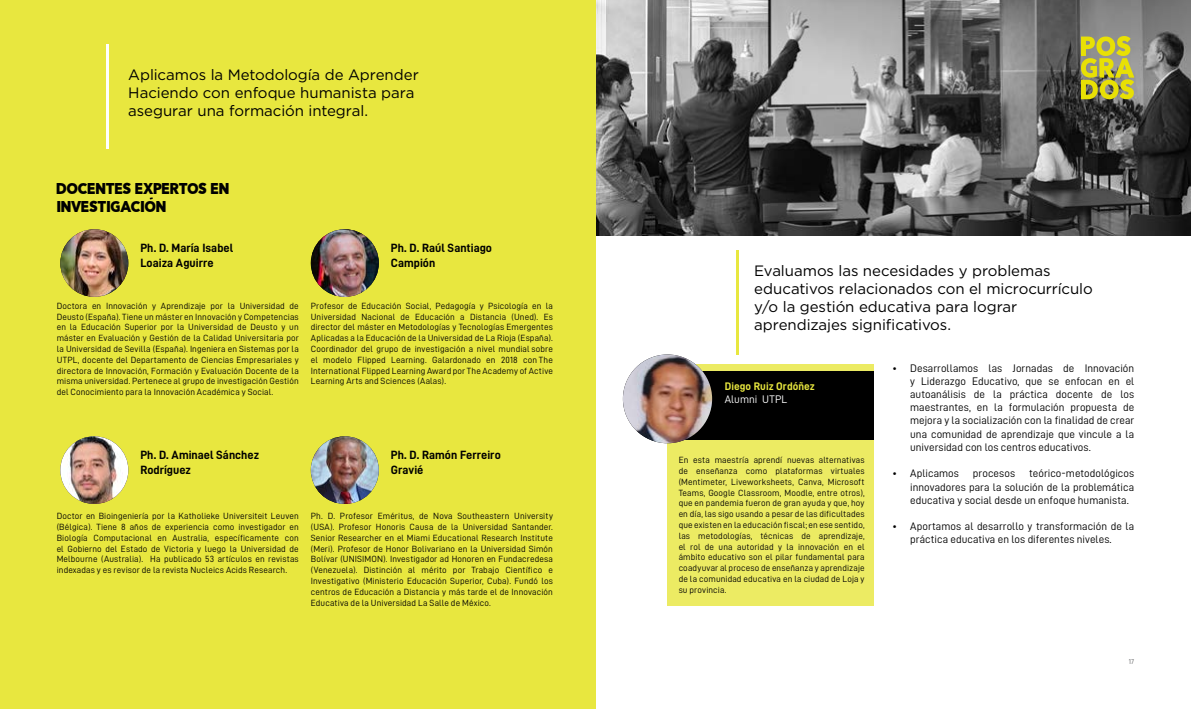
<style>
.page{position:relative;width:1191px;height:709px;background:#fff}
.page>*{position:absolute;margin:0;border:0;box-sizing:border-box;transform-origin:0 0}
.t1{font:15px/18px "Gotham";letter-spacing:-.005em;color:#000}
.t2{font:15px/18px "Sovereign";color:#000}
.t3{font:12px/14.4px "D DIN Bold";color:#000}
.t4{font:11px/13.2px "D DIN";letter-spacing:.005em;color:#000;text-align:justify}
.t5{font:11px "D DIN Bold";letter-spacing:.005em;color:#e8e73f}
.t6{font:11px "D DIN";letter-spacing:.005em;color:#fff}
.t7{font:9px/10.8px "D DIN";letter-spacing:.01em;color:#000;text-align:justify}
.t8{font:7px "D DIN";color:#5f6062}
</style>
<div class="page">
<img style="left:595px;top:0;width:596px;height:235px">
<div style="left:0;top:0;width:595px;height:709px;background:#e8e73f"></div>
<hr style="left:106px;top:44px;width:3px;height:105px;background:#fff">
<hr style="left:736px;top:249px;width:2px;height:105px;background:#e8e73f">
<img style="left:60px;top:229px;width:68px;height:68px;border-radius:34px">
<img style="left:60px;top:436px;width:68px;height:68px;border-radius:34px">
<img style="left:311px;top:229px;width:68px;height:68px;border-radius:34px">
<img style="left:311px;top:436px;width:68px;height:68px;border-radius:34px">
<div style="left:667px;top:364px;width:207px;height:242px;background:#eceb63"></div>
<div style="left:667px;top:371px;width:207px;height:69px;background:#000"></div>
<img style="left:623px;top:354px;width:89px;height:89px;border-radius:44px">
<svg style="left:1081px;top:36px;width:53px;height:63px;background:#bbb73f"></svg>
<h1 class="t1" style="left:128px;top:65px;width:292px">Aplicamos la Metodología de Aprender<br>Haciendo con enfoque humanista para asegurar una formación integral.</h1>
<h1 class="t2" style="left:57px;top:181px;width:175px">DOCENTES EXPERTOS EN<br>INVESTIGACION</h1>
<h2 class="t3" style="left:140px;top:240px;width:94px">Ph. D. María Isabel<br>Loaiza Aguirre</h2>
<h2 class="t3" style="left:391px;top:240px;width:103px">Ph. D. Raúl Santiago<br>Campión</h2>
<p class="t7" style="left:57px;top:300px;width:244px">Doctora en Innovación y Aprendizaje por la Universidad de Deusto (España). Tiene un máster en Innovación y Competencias en la Educación Superior por la Universidad de Deusto y un máster en Evaluación y Gestión de la Calidad Universitaria por la Universidad de Sevilla (España). Ingeniera en Sistemas por la UTPL, docente del Departamento de Ciencias Empresariales y directora de Innovación, Formación y Evaluación Docente de la misma universidad. Pertenece al grupo de investigación Gestión del Conocimiento para la Innovación Académica y Social.</p>
<p class="t7" style="left:311px;top:300px;width:244px">Profesor de Educación Social, Pedagogía y Psicología en la Universidad Nacional de Educación a Distancia (Uned). Es director del máster en Metodologías y Tecnologías Emergentes Aplicadas a la Educación de la Universidad de La Rioja (España).<br>Coordinador del grupo de investigación a nivel mundial sobre el modelo Flipped Learning. Galardonado en 2018 con The International Flipped Learning Award por The Academy of Active Learning Arts and Sciences (Aalas).</p>
<h2 class="t3" style="left:140px;top:447px;width:120px">Ph. D. Aminael Sánchez<br>Rodríguez</h2>
<h2 class="t3" style="left:391px;top:447px;width:111px">Ph. D. Ramón Ferreiro<br>Gravié</h2>
<p class="t7" style="left:57px;top:510px;width:244px">Doctor en Bioingeniería por la Katholieke Universiteit Leuven (Bélgica). Tiene 8 años de experiencia como investigador en Biología Computacional en Australia, específicamente con el Gobierno del Estado de Victoria y luego la Universidad de Melbourne (Australia). Ha publicado 53 artículos en revistas indexadas y es revisor de la revista Nucleics Acids Research.</p>
<p class="t7" style="left:311px;top:510px;width:244px">Ph. D. Profesor Eméritus, de Nova Southeastern University (USA). Profesor Honoris Causa de la Universidad Santander.<br>Senior Researcher en el Miami Educational Research Institute (Meri). Profesor de Honor Bolivariano en la Universidad Simón Bolívar (UNISIMON). Investigador ad Honoren en Fundacredesa (Venezuela). Distinción al mérito por Trabajo Científico e Investigativo (Ministerio Educación Superior, Cuba). Fundó los centros de Educación a Distancia y más tarde el de Innovación Educativa de la Universidad La Salle de México.</p>
<h1 class="t1" style="left:754px;top:261px;width:340px">Evaluamos las necesidades y problemas educativos relacionados con el microcurrículo y/o la gestión educativa para lograr aprendizajes significativos.</h1>
<p class="t5" style="left:725px;top:380px;width:92px">Diego Ruiz Ordóñez</p>
<p class="t6" style="left:725px;top:393px;width:64px">Alumni UTPL</p>
<p class="t7" style="left:678px;top:454px;width:187px">En esta maestría aprendí nuevas alternativas de enseñanza como plataformas virtuales (Mentimeter, Liveworksheets, Canva, Microsoft Teams, Google Classroom, Moodle, entre otros), que en pandemia fueron de gran ayuda y que, hoy en día, las sigo usando a pesar de las dificultades que existen en la educación fiscal; en ese sentido, las metodologías, técnicas de aprendizaje, el rol de una autoridad y la innovación en el ámbito educativo son el pilar fundamental para coadyuvar al proceso de enseñanza y aprendizaje de la comunidad educativa en la ciudad de Loja y su provincia.</p>
<p class="t4" style="left:910px;top:361px;width:226px;text-indent:-18px">• Desarrollamos las Jornadas de Innovación y Liderazgo Educativo, que se enfocan en el autoanálisis de la práctica docente de los maestrantes, en la formulación propuesta de mejora y la socialización con la finalidad de crear una comunidad de aprendizaje que vincule a la universidad con los centros educativos.</p>
<p class="t4" style="left:892px;top:467px;width:68px">• Aplicamos</p>
<p class="t4" style="left:973px;top:467px;width:44px">procesos</p>
<p class="t4" style="left:910px;top:467px;width:226px;text-indent:119px">teórico-metodológicos innovadores para la solución de la problemática educativa y social desde un enfoque humanista.</p>
<p class="t4" style="left:892px;top:519px;width:244px;text-align:center">• Aportamos al desarrollo y transformación de la práctica educativa en los diferentes niveles.</p>
<p class="t8" style="left:1128px;top:657px;width:7px">17</p>
</div>
